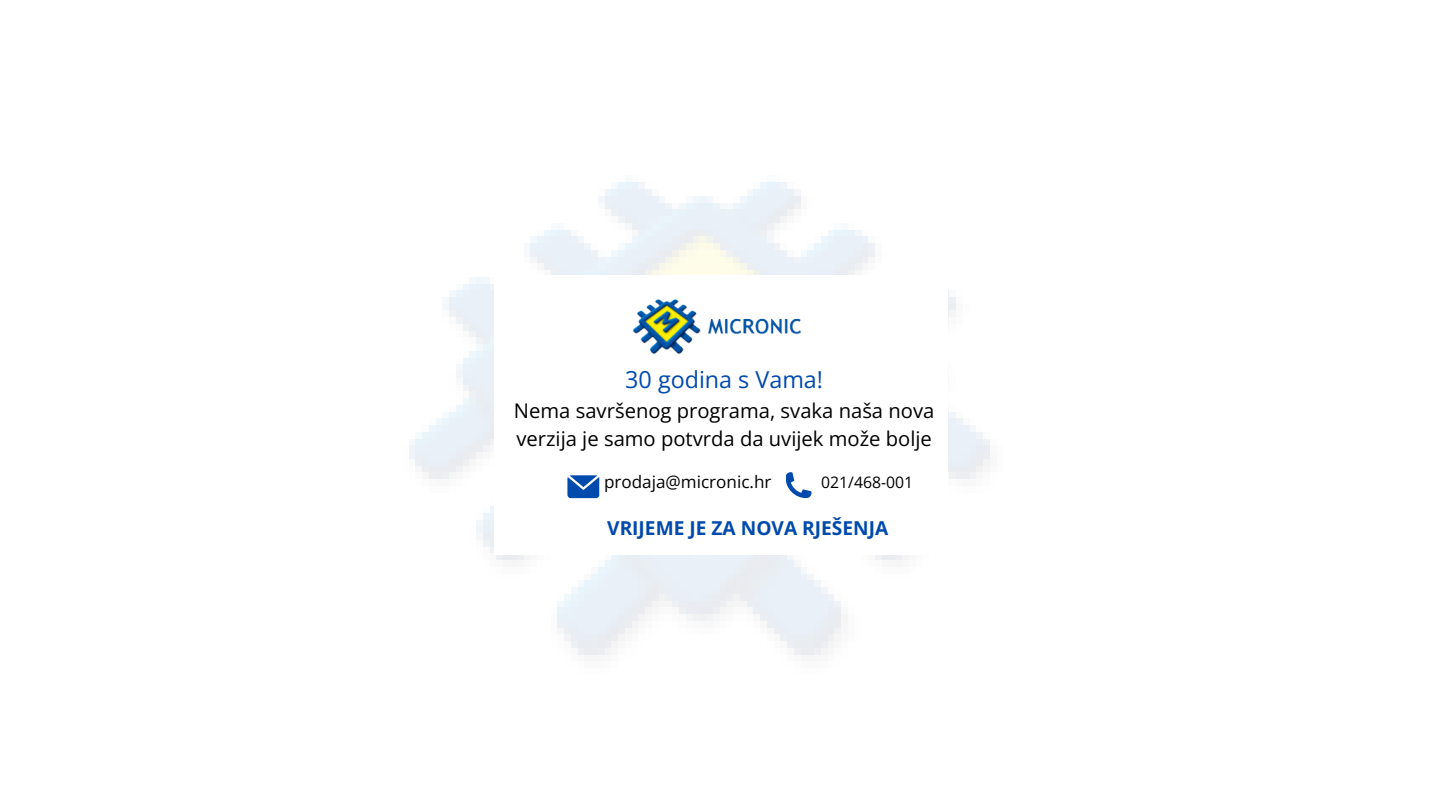
<style>
.page{position:relative;width:1440px;height:810px;background:#fff}
.page>*{position:absolute;margin:0;border:0;box-sizing:border-box;transform-origin:0 0}
.t1{font:23.4px "Open Sans";color:#004aad}
.t2{font:20.2px/27.8px "Open Sans";color:#000}
.t3{font:700 19.2px "Open Sans";color:#004aad}
.t4{font:17.1px "Open Sans";color:#000}
.t5{font:15.8px "Open Sans";color:#000}
</style>
<div class="page">
<img style="left:632px;top:299px;width:170px;height:55px">
<svg style="left:567px;top:475px;width:32px;height:23px"></svg>
<svg style="left:786px;top:472px;width:25px;height:26px"></svg>
<p class="t1" style="left:625px;top:363px;width:199px">30 godina s Vama!</p>
<p class="t2" style="left:514px;top:396px;width:422px">Nema savršenog programa, svaka naša nova verzija je samo potvrda da uvijek može bolje</p>
<h2 class="t4" style="left:604px;top:470px;width:169px">prodaja@micronic.hr</h2>
<p class="t5" style="left:821px;top:472px;width:93px">021/468-001</p>
<p class="t3" style="left:607px;top:514px;width:283px">VRIJEME JE ZA NOVA RJEŠENJA</p>
</div>
